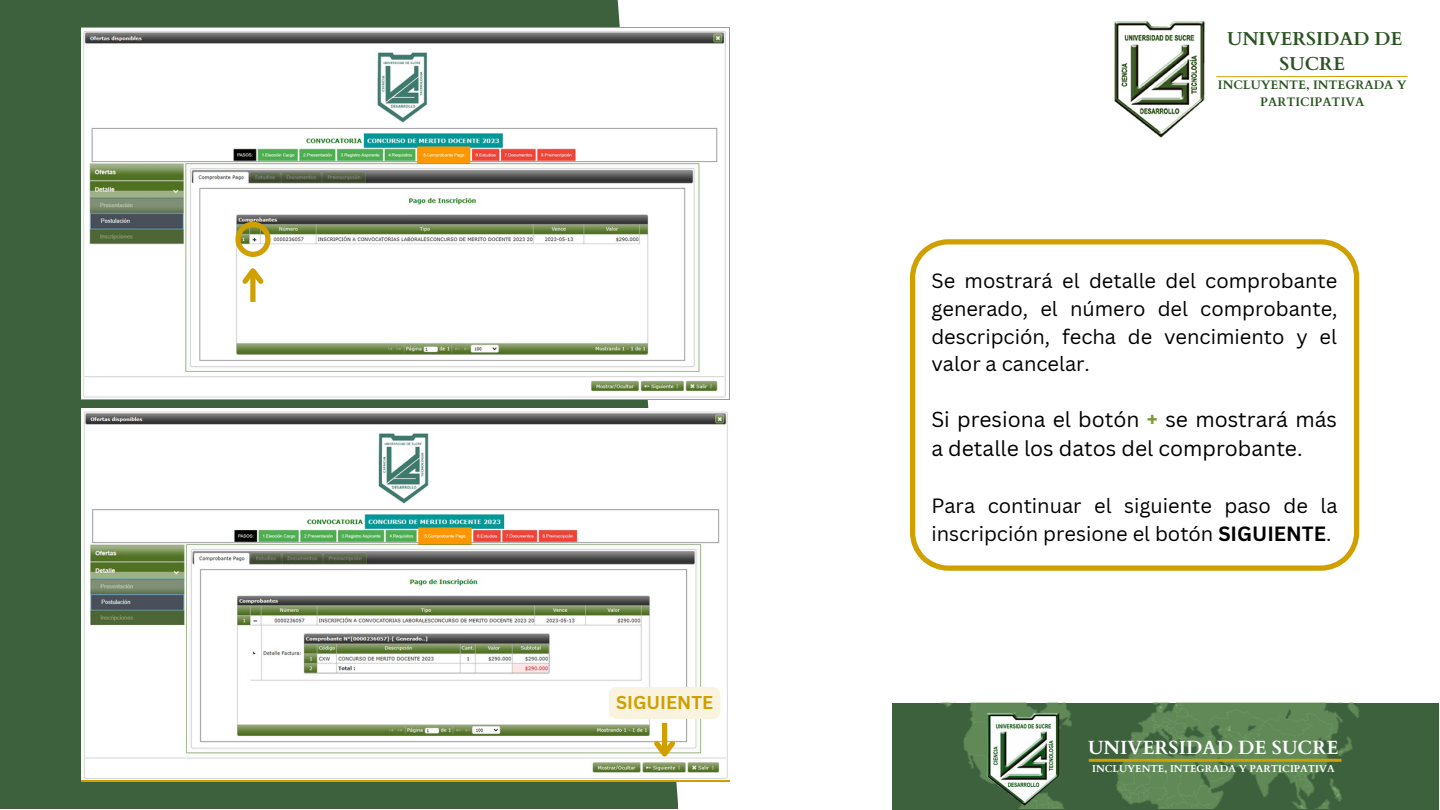
<style>
.page{position:relative;width:1440px;height:810px;background:#fff}
.page>*{position:absolute;margin:0;border:0;box-sizing:border-box;transform-origin:0 0}
.t1{font:21.1px/29.2px "Canva Sans";color:#000}
.t2{font:20.1px/27.8px "Canva Sans";color:#000;text-align:justify}
.t3{font:700 19.1px "Cardo";color:#fff}
.t4{font:700 18.7px/25.6px "Cardo";color:#2a5421;text-align:center}
.t5{font:700 18.1px "Canva Sans";color:#cfa000}
.t6{font:700 12.3px/16.8px "Cardo";color:#2a5421;text-align:center}
.t7{font:700 10.1px "Cardo";color:#fff}
.s1{font-weight:700;color:#7a9c36}
.s2{font-weight:700}
</style>
<div class="page">
<svg style="left:910px;top:239px;width:449px;height:332px"></svg>
<img style="left:1114px;top:21px;width:103px;height:117px">
<hr style="left:1216px;top:76px;width:191px;height:1px;background:#cfa000">
<div style="left:892px;top:703px;width:547px;height:106px;background:#3d613d"></div>
<img style="left:940px;top:703px;width:420px;height:106px">
<img style="left:979px;top:703px;width:89px;height:107px">
<hr style="left:1089px;top:759px;width:252px;height:3px;background:#cfa000">
<div style="left:0;top:0;width:678px;height:809px;background:#3d613d"></div>
<img style="left:81px;top:29px;width:645px;height:370px">
<div style="left:250px;top:271px;width:6px;height:31px;background:#cfa000"></div>
<svg style="left:235px;top:222px;width:36px;height:67px"></svg>
<img style="left:81px;top:409px;width:647px;height:370px">
<div style="left:662px;top:723px;width:5px;height:31px;background:#cfa000"></div>
<svg style="left:649px;top:736px;width:31px;height:27px"></svg>
<div style="left:609px;top:687px;width:111px;height:32px;background:#f9f3e0"></div>
<p class="t5" style="left:616px;top:690px;width:99px">SIGUIENTE</p>
<p class="t4" style="left:1227px;top:26px;width:177px">UNIVERSIDAD DE<br>SUCRE</p>
<p class="t6" style="left:1218px;top:77px;width:190px">INCLUYENTE, INTEGRADA Y<br>PARTICIPATIVA</p>
<p class="t2" style="left:931px;top:266px;width:408px">Se mostrará el detalle del comprobante generado, el número del comprobante, descripción, fecha de vencimiento y el valor a cancelar.</p>
<p class="t1" style="left:931px;top:404px;width:407px">Si presiona el botón <span class="s1">+</span> se mostrará más a detalle los datos del comprobante.</p>
<p class="t2" style="left:931px;top:491px;width:408px">Para continuar el siguiente paso de la inscripción presione el botón <span class="s2">SIGUIENTE</span>.</p>
<p class="t3" style="left:1088px;top:735px;width:252px">UNIVERSIDAD DE SUCRE</p>
<p class="t7" style="left:1092px;top:762px;width:244px">INCLUYENTE, INTEGRADA Y PARTICIPATIVA</p>
</div>
